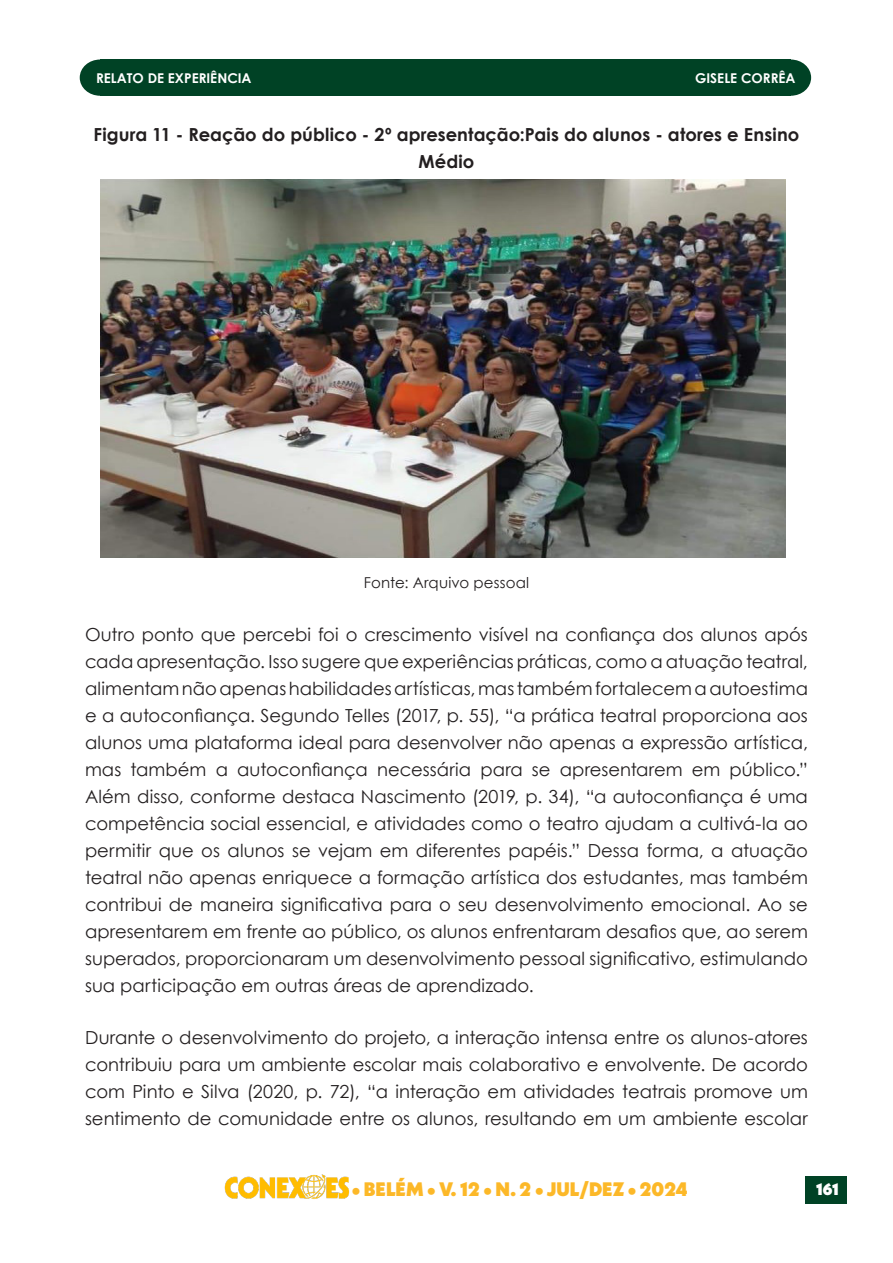
<style>
.page{position:relative;width:893px;height:1263px;background:#fff}
.page>*{position:absolute;margin:0;border:0;box-sizing:border-box;transform-origin:0 0}
.t1{font:900 19.5px "Neue Kabel";color:#fcb828}
.Estilo_de_parágrafo_1{font:18px/27px "Century Gothic";letter-spacing:.005em;color:#231f20;text-align:justify}
.Estilo_de_parágrafo_1-2{font:700 18px/27px "Century Gothic";letter-spacing:.005em;color:#231f20;text-align:center}
.t2{font:900 16.5px "Neue Kabel";color:#fff}
.Estilo_de_parágrafo_1-3{font:15px "Century Gothic";letter-spacing:.01em;color:#231f20}
.t3{font:700 13.5px "Century Gothic";color:#fff}
</style>
<div class="page">
<div style="left:770px;top:60px;width:41px;height:36px;background:#004225;border-radius:50%"></div>
<div style="left:80px;top:60px;width:40px;height:36px;background:#004225;border-radius:50%"></div>
<div style="left:100px;top:60px;width:691px;height:36px;background:#004225"></div>
<div style="left:805px;top:1176px;width:42px;height:27px;background:#004225"></div>
<img style="left:224px;top:1174px;width:126px;height:25px">
<img style="left:101px;top:180px;width:684px;height:377px">
<p class="t3" style="left:96px;top:68px;width:157px">RELATO DE EXPERIÊNCIA</p>
<p class="t3" style="left:695px;top:68px;width:102px">GISELE CORRÊA</p>
<p class="Estilo_de_parágrafo_1-2" style="left:94px;top:120px;width:707px">Figura 11 - Reação do público - 2º apresentação:Pais do alunos - atores e Ensino<br>Médio</p>
<p class="Estilo_de_parágrafo_1-3" style="left:364px;top:572px;width:167px">Fonte: Arquivo pessoal</p>
<p class="Estilo_de_parágrafo_1" style="left:85px;top:620px;width:724px">Outro ponto que percebi foi o crescimento visível na confiança dos alunos após cada apresentação. Isso sugere que experiências práticas, como a atuação teatral, alimentam não apenas habilidades artísticas, mas também fortalecem a autoestima e a autoconfiança. Segundo Telles (2017, p. 55), “a prática teatral proporciona aos alunos uma plataforma ideal para desenvolver não apenas a expressão artística, mas também a autoconfiança necessária para se apresentarem em público.” Além disso, conforme destaca Nascimento (2019, p. 34), “a autoconfiança é uma competência social essencial, e atividades como o teatro ajudam a cultivá-la ao permitir que os alunos se vejam em diferentes papéis.” Dessa forma, a atuação teatral não apenas enriquece a formação artística dos estudantes, mas também contribui de maneira significativa para o seu desenvolvimento emocional. Ao se apresentarem em frente ao público, os alunos enfrentaram desafios que, ao serem superados, proporcionaram um desenvolvimento pessoal significativo, estimulando sua participação em outras áreas de aprendizado.</p>
<p class="Estilo_de_parágrafo_1" style="left:85px;top:1024px;width:724px">Durante o desenvolvimento do projeto, a interação intensa entre os alunos-atores contribuiu para um ambiente escolar mais colaborativo e envolvente. De acordo com Pinto e Silva (2020, p. 72), “a interação em atividades teatrais promove um sentimento de comunidade entre os alunos, resultando em um ambiente escolar</p>
<p class="t1" style="left:352px;top:1176px;width:338px">• BELÉM • V. 12 • N. 2 • JUL/DEZ • 2024</p>
<p class="t2" style="left:815px;top:1179px;width:25px">1 161</p>
</div>
